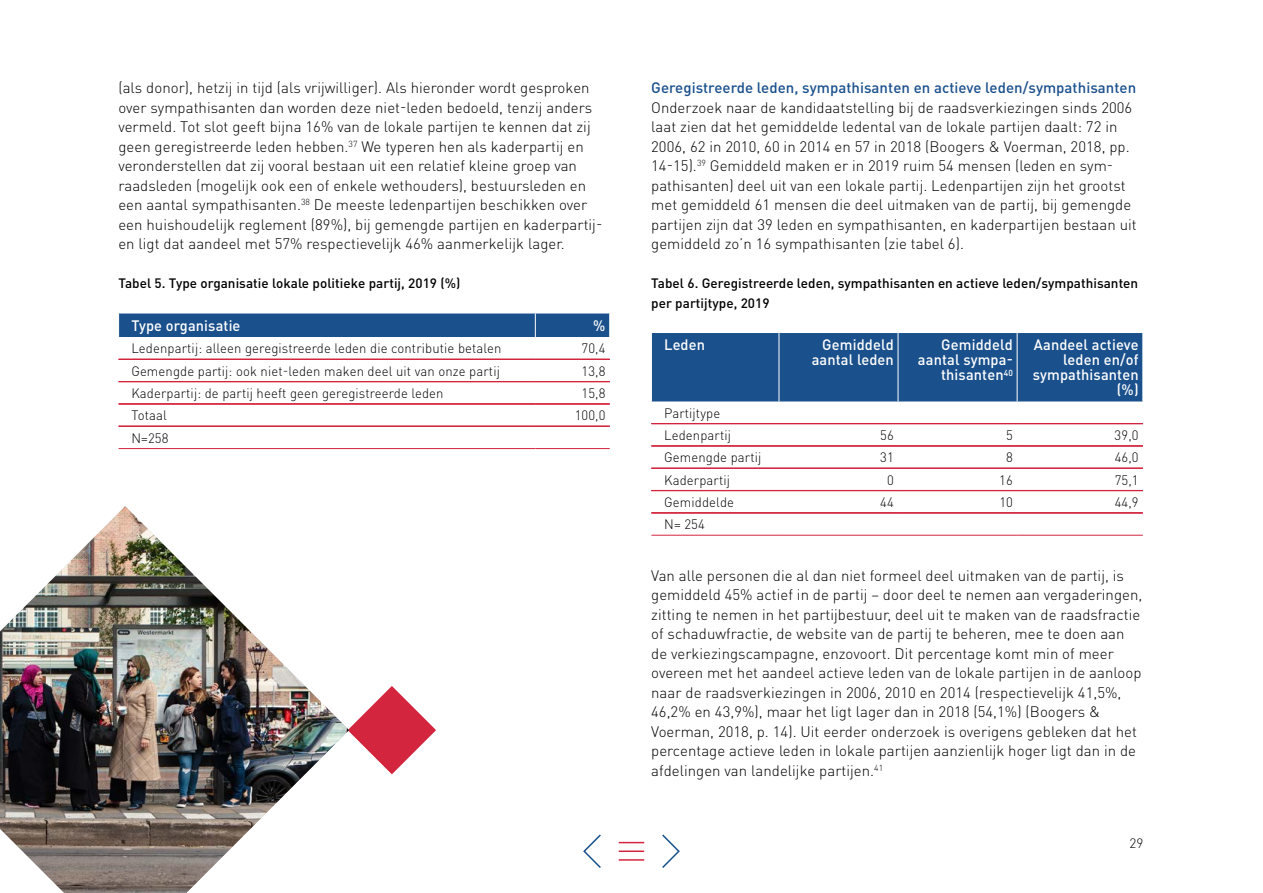
<style>
.page{position:relative;width:1263px;height:893px;background:#fff}
.page>*{position:absolute;margin:0;border:0;box-sizing:border-box;transform-origin:0 0}
.P_Broodtekst{font:300 15px/19.5px "DINOT";letter-spacing:.005em;color:#000}
.TH-Tabel_kop{font:500 15px/15px "DINOT";letter-spacing:.01em;color:#fff;text-align:right}
.H5_Tussenkopje{font:500 15px "DINOT";letter-spacing:.005em;color:#1a508c}
.TR-Tabel_tekst{font:300 13.5px "DINOT";letter-spacing:.01em;color:#000}
.P-Tabel_titel{font:500 13.5px/19.5px "DINOT";letter-spacing:.005em;color:#000}
</style>
<div class="page">
<svg style="left:619px;top:842px;width:25px;height:1px"></svg>
<hr style="left:619px;top:850px;width:25px;height:2px;background:#d4253f">
<hr style="left:619px;top:859px;width:25px;height:2px;background:#d4253f">
<svg style="left:583px;top:834px;width:18px;height:34px"></svg>
<svg style="left:662px;top:834px;width:18px;height:34px"></svg>
<hr style="left:119px;top:359px;width:416px;height:1px;background:#d4253f">
<hr style="left:535px;top:359px;width:75px;height:1px;background:#d4253f">
<hr style="left:119px;top:381px;width:416px;height:1px;background:#d4253f">
<hr style="left:535px;top:381px;width:75px;height:1px;background:#d4253f">
<hr style="left:119px;top:404px;width:416px;height:1px;background:#d4253f">
<hr style="left:535px;top:404px;width:75px;height:1px;background:#d4253f">
<div style="left:119px;top:314px;width:491px;height:23px;background:#1a508c"></div>
<hr style="left:119px;top:426px;width:416px;height:1px;background:#d4253f">
<hr style="left:535px;top:426px;width:75px;height:1px;background:#d4253f">
<hr style="left:119px;top:448px;width:416px;height:1px;background:#d4253f">
<hr style="left:535px;top:448px;width:75px;height:1px;background:#d4253f">
<div style="left:652px;top:333px;width:490px;height:68px;background:#1a508c"></div>
<hr style="left:779px;top:333px;width:1px;height:68px;background:#fff">
<hr style="left:898px;top:333px;width:1px;height:68px;background:#fff">
<hr style="left:1017px;top:333px;width:1px;height:68px;background:#fff">
<hr style="left:651px;top:423px;width:128px;height:1px;background:#d4253f">
<hr style="left:779px;top:423px;width:119px;height:1px;background:#d4253f">
<hr style="left:898px;top:423px;width:119px;height:1px;background:#d4253f">
<hr style="left:1017px;top:423px;width:126px;height:1px;background:#d4253f">
<hr style="left:651px;top:446px;width:128px;height:1px;background:#d4253f">
<hr style="left:779px;top:446px;width:119px;height:1px;background:#d4253f">
<hr style="left:898px;top:446px;width:119px;height:1px;background:#d4253f">
<hr style="left:1017px;top:446px;width:126px;height:1px;background:#d4253f">
<hr style="left:651px;top:468px;width:128px;height:1px;background:#d4253f">
<hr style="left:779px;top:468px;width:119px;height:1px;background:#d4253f">
<hr style="left:898px;top:468px;width:119px;height:1px;background:#d4253f">
<hr style="left:1017px;top:468px;width:126px;height:1px;background:#d4253f">
<hr style="left:651px;top:490px;width:128px;height:1px;background:#d4253f">
<hr style="left:779px;top:490px;width:119px;height:1px;background:#d4253f">
<hr style="left:898px;top:490px;width:119px;height:1px;background:#d4253f">
<hr style="left:1017px;top:490px;width:126px;height:1px;background:#d4253f">
<hr style="left:651px;top:512px;width:128px;height:1px;background:#d4253f">
<hr style="left:651px;top:513px;width:128px;height:1px;background:#d4253f">
<hr style="left:779px;top:512px;width:119px;height:1px;background:#d4253f">
<hr style="left:779px;top:513px;width:119px;height:1px;background:#d4253f">
<hr style="left:898px;top:512px;width:119px;height:1px;background:#d4253f">
<hr style="left:898px;top:513px;width:119px;height:1px;background:#d4253f">
<hr style="left:1017px;top:512px;width:126px;height:1px;background:#d4253f">
<hr style="left:1017px;top:513px;width:126px;height:1px;background:#d4253f">
<hr style="left:651px;top:535px;width:128px;height:1px;background:#d4253f">
<hr style="left:779px;top:535px;width:119px;height:1px;background:#d4253f">
<hr style="left:898px;top:535px;width:119px;height:1px;background:#d4253f">
<hr style="left:1017px;top:535px;width:126px;height:1px;background:#d4253f">
<svg style="left:349px;top:686px;width:87px;height:88px"></svg>
<img style="left:0;top:506px;width:349px;height:387px">
<p class="P_Broodtekst" style="left:118px;top:78px;width:485px">(als donor), hetzij in tijd (als vrijwilliger). Als hieronder wordt gesproken over sympathisanten dan worden deze niet-leden bedoeld, tenzij anders vermeld. Tot slot geeft bijna 16% van de lokale partijen te kennen dat zij geen geregistreerde leden hebben.<sup>37</sup> We typeren hen als kaderpartij en veronderstellen dat zij vooral bestaan uit een relatief kleine groep van raadsleden (mogelijk ook een of enkele wethouders), bestuursleden en een aantal sympathisanten.<sup>38</sup> De meeste ledenpartijen beschikken over een huishoudelijk reglement (89%), bij gemengde partijen en kaderpartij&shy;en ligt dat aandeel met 57% respectievelijk 46% aanmerkelijk lager.</p>
<p class="P-Tabel_titel" style="left:118px;top:273px;width:344px">Tabel 5. Type organisatie lokale politieke partij, 2019 (%)</p>
<p class="TH-Tabel_kop" style="left:131px;top:318px;width:111px">Type organisatie</p>
<p class="TH-Tabel_kop" style="left:593px;top:318px;width:14px">%</p>
<p class="TR-Tabel_tekst" style="left:131px;top:340px;width:372px">Ledenpartij: alleen geregistreerde leden die contributie betalen</p>
<p class="TR-Tabel_tekst" style="left:581px;top:340px;width:25px">70,4</p>
<p class="TR-Tabel_tekst" style="left:131px;top:362px;width:370px">Gemengde partij: ook niet-leden maken deel uit van onze partij</p>
<p class="TR-Tabel_tekst" style="left:581px;top:362px;width:25px">13,8</p>
<p class="TR-Tabel_tekst" style="left:131px;top:385px;width:314px">Kaderpartij: de partij heeft geen geregistreerde leden</p>
<p class="TR-Tabel_tekst" style="left:581px;top:385px;width:25px">15,8</p>
<p class="TR-Tabel_tekst" style="left:131px;top:407px;width:37px">Totaal</p>
<p class="TR-Tabel_tekst" style="left:575px;top:407px;width:32px">100,0</p>
<p class="TR-Tabel_tekst" style="left:131px;top:429px;width:39px">N=258</p>
<h5 class="H5_Tussenkopje" style="left:651px;top:78px;width:486px">Geregistreerde leden, sympathisanten en actieve leden/sympathisanten</h5>
<p class="P_Broodtekst" style="left:651px;top:97px;width:487px">Onderzoek naar de kandidaatstelling bij de raadsverkiezingen sinds 2006 laat zien dat het gemiddelde ledental van de lokale partijen daalt: 72 in 2006, 62 in 2010, 60 in 2014 en 57 in 2018 (Boogers &amp; Voerman, 2018, pp.<br>14-15).<sup>39</sup> Gemiddeld maken er in 2019 ruim 54 mensen (leden en sym&shy;pathisanten) deel uit van een lokale partij. Ledenpartijen zijn het grootst met gemiddeld 61 mensen die deel uitmaken van de partij, bij gemengde partijen zijn dat 39 leden en sympathisanten, en kaderpartijen bestaan uit gemiddeld zo’n 16 sympathisanten (zie tabel 6).</p>
<p class="P-Tabel_titel" style="left:651px;top:273px;width:488px">Tabel 6. Geregistreerde leden, sympathisanten en actieve leden/sympathisanten per partijtype, 2019</p>
<p class="TH-Tabel_kop" style="left:664px;top:337px;width:42px">Leden</p>
<p class="TH-Tabel_kop" style="left:812px;top:337px;width:84px">Gemiddeld aantal leden</p>
<p class="TH-Tabel_kop" style="left:918px;top:337px;width:96px">Gemiddeld aantal sympa&shy;thisanten<sup>40</sup></p>
<p class="TH-Tabel_kop" style="left:1033px;top:337px;width:107px">Aandeel actieve leden en/of sympathisanten (%)</p>
<p class="TR-Tabel_tekst" style="left:664px;top:404px;width:58px">Partijtype</p>
<p class="TR-Tabel_tekst" style="left:664px;top:427px;width:68px">Ledenpartij</p>
<p class="TR-Tabel_tekst" style="left:880px;top:427px;width:15px">56</p>
<p class="TR-Tabel_tekst" style="left:1006px;top:427px;width:8px">5</p>
<p class="TR-Tabel_tekst" style="left:1115px;top:427px;width:25px">39,0</p>
<p class="TR-Tabel_tekst" style="left:664px;top:449px;width:99px">Gemengde partij</p>
<p class="TR-Tabel_tekst" style="left:880px;top:449px;width:15px">31</p>
<p class="TR-Tabel_tekst" style="left:1006px;top:449px;width:8px">8</p>
<p class="TR-Tabel_tekst" style="left:1115px;top:449px;width:25px">46,0</p>
<p class="TR-Tabel_tekst" style="left:664px;top:471px;width:67px">Kaderpartij</p>
<p class="TR-Tabel_tekst" style="left:887px;top:471px;width:8px">0</p>
<p class="TR-Tabel_tekst" style="left:999px;top:471px;width:15px">16</p>
<p class="TR-Tabel_tekst" style="left:1115px;top:471px;width:25px">75,1</p>
<p class="TR-Tabel_tekst" style="left:664px;top:494px;width:71px">Gemiddelde</p>
<p class="TR-Tabel_tekst" style="left:880px;top:494px;width:15px">44</p>
<p class="TR-Tabel_tekst" style="left:999px;top:494px;width:15px">10</p>
<p class="TR-Tabel_tekst" style="left:1115px;top:494px;width:25px">44,9</p>
<p class="TR-Tabel_tekst" style="left:664px;top:516px;width:42px">N= 254</p>
<p class="P_Broodtekst" style="left:651px;top:565px;width:493px">Van alle personen die al dan niet formeel deel uitmaken van de partij, is gemiddeld 45% actief in de partij – door deel te nemen aan vergaderingen, zitting te nemen in het partijbestuur, deel uit te maken van de raadsfractie of schaduwfractie, de website van de partij te beheren, mee te doen aan de verkiezingscampagne, enzovoort. Dit percentage komt min of meer overeen met het aandeel actieve leden van de lokale partijen in de aanloop naar de raadsverkiezingen in 2006, 2010 en 2014 (respectievelijk 41,5%, 46,2% en 43,9%), maar het ligt lager dan in 2018 (54,1%) (Boogers &amp; Voerman, 2018, p. 14). Uit eerder onderzoek is overigens gebleken dat het percentage actieve leden in lokale partijen aanzienlijk hoger ligt dan in de afdelingen van landelijke partijen.<sup>41</sup></p>
<p class="TR-Tabel_tekst" style="left:1129px;top:835px;width:15px">29</p>
</div>
